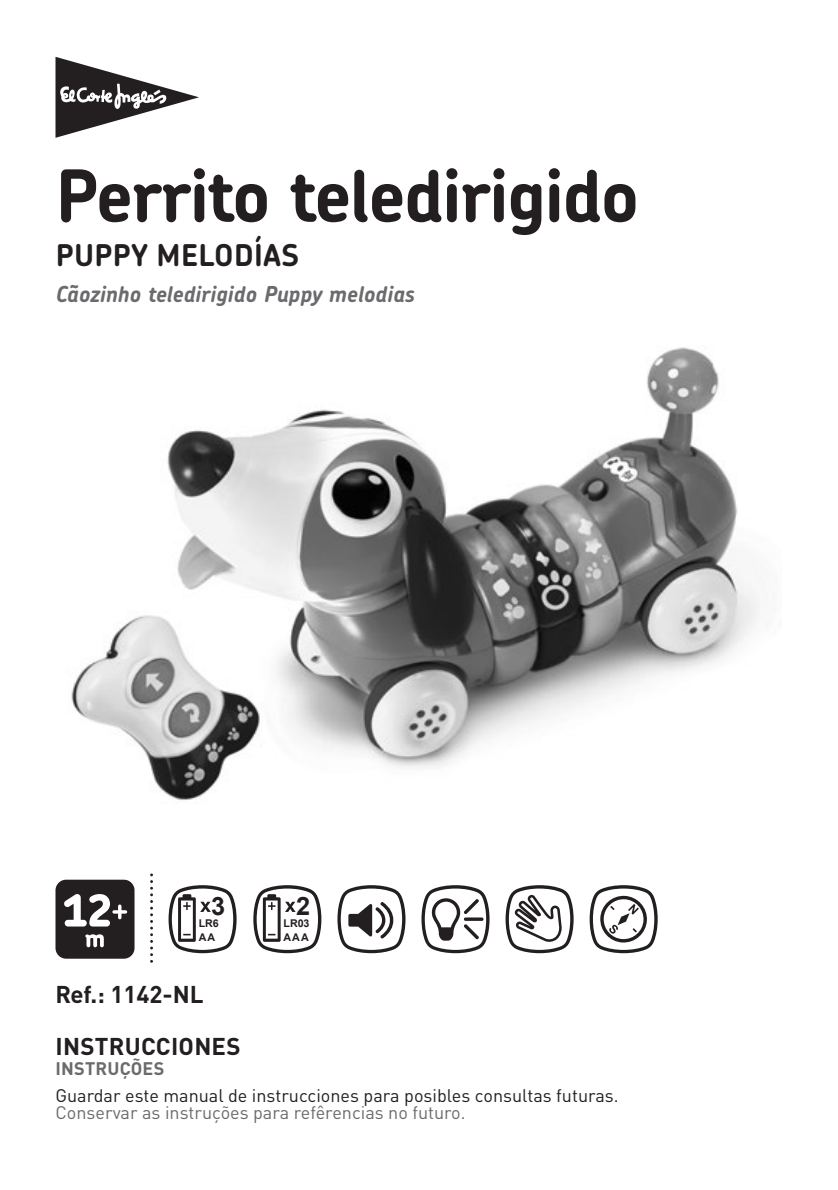
<style>
.page{position:relative;width:838px;height:1190px;background:#fff}
.page>*{position:absolute;margin:0;border:0;box-sizing:border-box;transform-origin:0 0}
.t1{font:700 72px "Chevin Pro";letter-spacing:-.02em;color:#231f20}
.t2{font:700 30px "Chevin Pro";letter-spacing:.015em;color:#231f20}
.t3{font:700 25.4px "Arial";color:#231f20}
.t4{font:700 24px "DINOT";letter-spacing:.01em;color:#231f20}
.t5{font:italic 700 22px "Chevin Pro";color:#6b6b6e}
.t6{font:18px "DINOT";color:#231f20}
.t7{font:18px "DINOT";color:#6b6b6e}
.t8{font:700 18px "DINOT";letter-spacing:.01em;color:#6b6b6e}
.t9{font:700 10.6px "Arial";color:#231f20}
</style>
<div class="page">
<svg style="left:505px;top:885px;width:68px;height:68px"></svg>
<svg style="left:421px;top:885px;width:68px;height:68px"></svg>
<svg style="left:150px;top:873px;width:3px;height:90px"></svg>
<svg style="left:337px;top:885px;width:68px;height:68px"></svg>
<svg style="left:590px;top:885px;width:68px;height:68px"></svg>
<svg style="left:55px;top:880px;width:80px;height:79px"></svg>
<svg style="left:169px;top:885px;width:68px;height:68px"></svg>
<svg style="left:253px;top:885px;width:68px;height:68px"></svg>
<img style="left:71px;top:347px;width:687px;height:453px">
<svg style="left:55px;top:57px;width:144px;height:81px"></svg>
<p class="t1" style="left:55px;top:149px;width:585px">Perrito teledirigido</p>
<p class="t2" style="left:56px;top:235px;width:245px">PUPPY MELODÍAS</p>
<p class="t5" style="left:55px;top:279px;width:361px">Cãozinho teledirigido Puppy melodias</p>
<p class="t3" style="left:211px;top:889px;width:16px">3</p>
<p class="t9" style="left:199px;top:930px;width:18px">AA</p>
<p class="t9" style="left:199px;top:916px;width:22px">LR6</p>
<p class="t3" style="left:296px;top:889px;width:16px">2</p>
<p class="t9" style="left:283px;top:930px;width:27px">AAA</p>
<p class="t9" style="left:283px;top:916px;width:28px">LR03</p>
<p class="t4" style="left:55px;top:979px;width:150px">Ref.: 1142-NL</p>
<p class="t4" style="left:56px;top:1030px;width:186px">INSTRUCCIONES</p>
<p class="t8" style="left:56px;top:1057px;width:110px">INSTRUÇÕES</p>
<p class="t6" style="left:55px;top:1084px;width:565px">Guardar este manual de instrucciones para posibles consultas futuras.</p>
<p class="t7" style="left:55px;top:1101px;width:412px">Conservar as instruções para refêrencias no futuro.</p>
</div>
